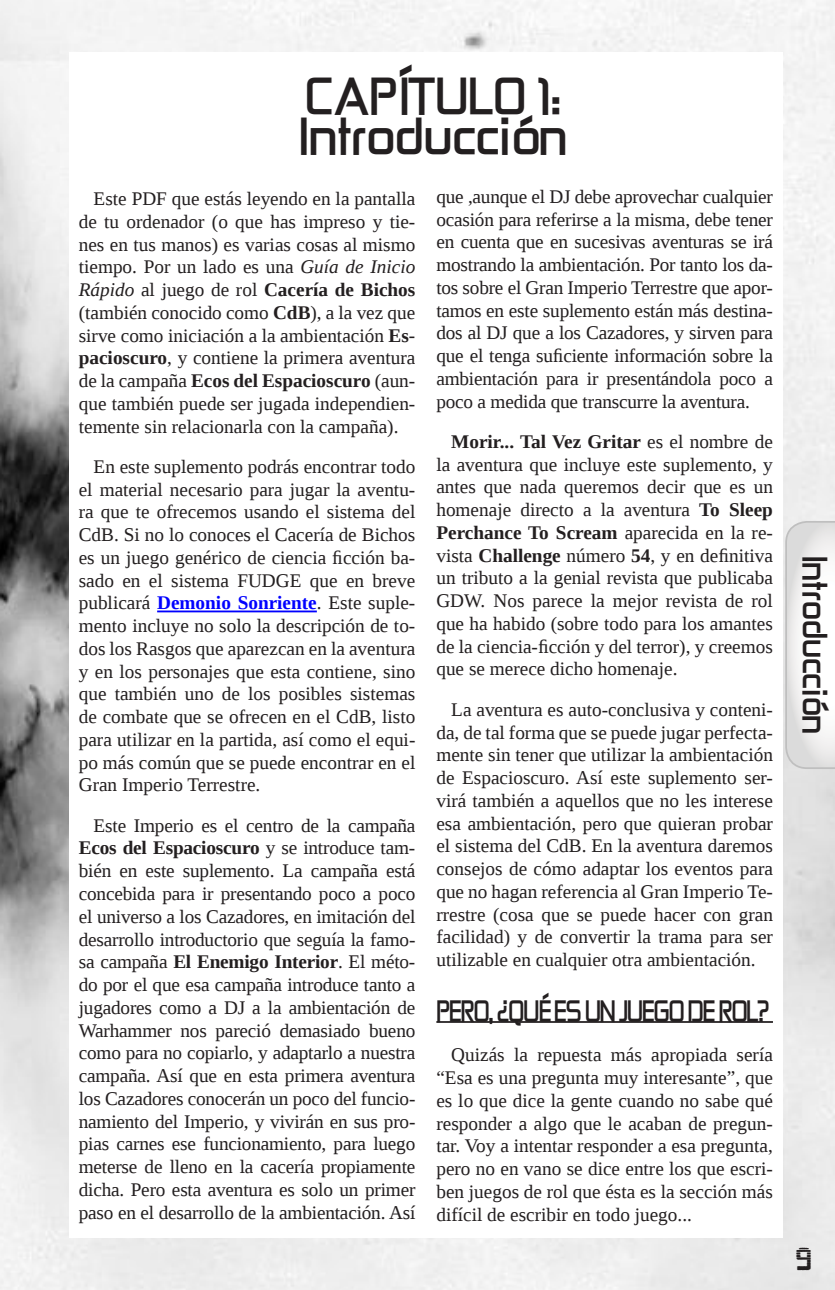
<style>
.page{position:relative;width:835px;height:1290px;background:#fff}
.page>*{position:absolute;margin:0;border:0;box-sizing:border-box;transform-origin:0 0}
.t1{font:700 42px/40.2px "Zekton";color:#231f20}
.t2{font:700 28px "Zekton";color:#231f20}
.t3{font:700 24.5px "Zekton";letter-spacing:-.05em;color:#231f20;scale:.83 1}
.t4{font:24.5px "Zekton Dots";color:#231f20}
.t5{font:19.25px/22.8px "Liberation Serif";color:#231f20;text-align:justify}
.s1{font-style:italic}
.s2{font-weight:700}
.s3{font-weight:700;color:#00f}
</style>
<div class="page">
<img style="left:0;top:0;width:835px;height:1290px">
<div style="left:69px;top:52px;width:714px;height:1186px;background:#fff"></div>
<hr style="left:157px;top:610px;width:160px;height:2px;background:#00f">
<hr style="left:436px;top:1021px;width:337px;height:2px;background:#231f20">
<svg style="left:785px;top:521px;width:50px;height:248px"></svg>
<h1 class="t1" style="left:299px;top:74px;width:270px">CAPÍTULO 1:<br>Introducción</h1>
<p class="t5" style="left:79px;top:187px;width:338px;text-indent:15px">Este PDF que estás leyendo en la pantalla de tu ordenador (o que has impreso y tie&shy;nes en tus manos) es varias cosas al mismo tiempo. Por un lado es una <span class="s1">Guía de Inicio Rápido</span> al juego de rol <span class="s2">Cacería de Bichos </span>(también conocido como <span class="s2">CdB</span>), a la vez que sirve como iniciación a la ambientación <span class="s2">Es&shy;pacioscuro</span>, y contiene la primera aventura de la campaña <span class="s2">Ecos del Espacioscuro</span> (aun&shy;que también puede ser jugada independien&shy;temente sin relacionarla con la campaña).</p>
<p class="t5" style="left:79px;top:455px;width:338px;text-indent:15px">En este suplemento podrás encontrar todo el material necesario para jugar la aventu&shy;ra que te ofrecemos usando el sistema del CdB. Si no lo conoces el Cacería de Bichos es un juego genérico de ciencia ficción ba&shy;sado en el sistema FUDGE que en breve publicará <span class="s3">Demonio Sonriente</span>. Este suple&shy;mento incluye no solo la descripción de to&shy;dos los Rasgos que aparezcan en la aventura y en los personajes que esta contiene, sino que también uno de los posibles sistemas de combate que se ofrecen en el CdB, listo para utilizar en la partida, así como el equi&shy;po más común que se puede encontrar en el Gran Imperio Terrestre.</p>
<p class="t5" style="left:79px;top:814px;width:338px;text-indent:15px">Este Imperio es el centro de la campaña <span class="s2">Ecos del Espacioscuro</span> y se introduce tam&shy;bién en este suplemento. La campaña está concebida para ir presentando poco a poco el universo a los Cazadores, en imitación del desarrollo introductorio que seguía la famo&shy;sa campaña <span class="s2">El Enemigo Interior</span>. El méto&shy;do por el que esa campaña introduce tanto a jugadores como a DJ a la ambientación de Warhammer nos pareció demasiado bueno como para no copiarlo, y adaptarlo a nuestra campaña. Así que en esta primera aventura los Cazadores conocerán un poco del funcio&shy;namiento del Imperio, y vivirán en sus pro&shy;pias carnes ese funcionamiento, para luego meterse de lleno en la cacería propiamente dicha. Pero esta aventura es solo un primer paso en el desarrollo de la ambientación. Así</p>
<p class="t5" style="left:436px;top:185px;width:338px">que ,aunque el DJ debe aprovechar cualquier ocasión para referirse a la misma, debe tener en cuenta que en sucesivas aventuras se irá mostrando la ambientación. Por tanto los da&shy;tos sobre el Gran Imperio Terrestre que apor&shy;tamos en este suplemento están más destina&shy;dos al DJ que a los Cazadores, y sirven para que el tenga suficiente información sobre la ambientación para ir presentándola poco a poco a medida que transcurre la aventura.</p>
<p class="t5" style="left:436px;top:430px;width:338px;text-indent:15px"><span class="s2">Morir... Tal Vez Gritar</span> es el nombre de la aventura que incluye este suplemento, y antes que nada queremos decir que es un homenaje directo a la aventura <span class="s2">To Sleep Perchance To Scream</span> aparecida en la re&shy;vista <span class="s2">Challenge</span> número <span class="s2">54</span>, y en definitiva un tributo a la genial revista que publicaba GDW. Nos parece la mejor revista de rol que ha habido (sobre todo para los amantes de la ciencia-ficción y del terror), y creemos que se merece dicho homenaje.</p>
<p class="t5" style="left:436px;top:698px;width:338px;text-indent:15px">La aventura es auto-conclusiva y conteni&shy;da, de tal forma que se puede jugar perfecta&shy;mente sin tener que utilizar la ambientación de Espacioscuro. Así este suplemento ser&shy;virá también a aquellos que no les interese esa ambientación, pero que quieran probar el sistema del CdB. En la aventura daremos consejos de cómo adaptar los eventos para que no hagan referencia al Gran Imperio Te&shy;rrestre (cosa que se puede hacer con gran facilidad) y de convertir la trama para ser utilizable en cualquier otra ambientación.</p>
<p class="t3" style="left:436px;top:993px;width:403px">PERO, ¿QUÉ ES UN JUeGO DE ROL?</p>
<p class="t5" style="left:436px;top:1043px;width:338px;text-indent:15px">Quizás la repuesta más apropiada sería “Esa es una pregunta muy interesante”, que es lo que dice la gente cuando no sabe qué responder a algo que le acaban de pregun&shy;tar. Voy a intentar responder a esa pregunta, pero no en vano se dice entre los que escri&shy;ben juegos de rol que ésta es la sección más difícil de escribir en todo juego...</p>
<h2 class="t2" style="left:836px;top:555px;width:180px;rotate:90deg">Introducción</h2>
<p class="t4" style="left:795px;top:1240px;width:19px">9</p>
</div>
